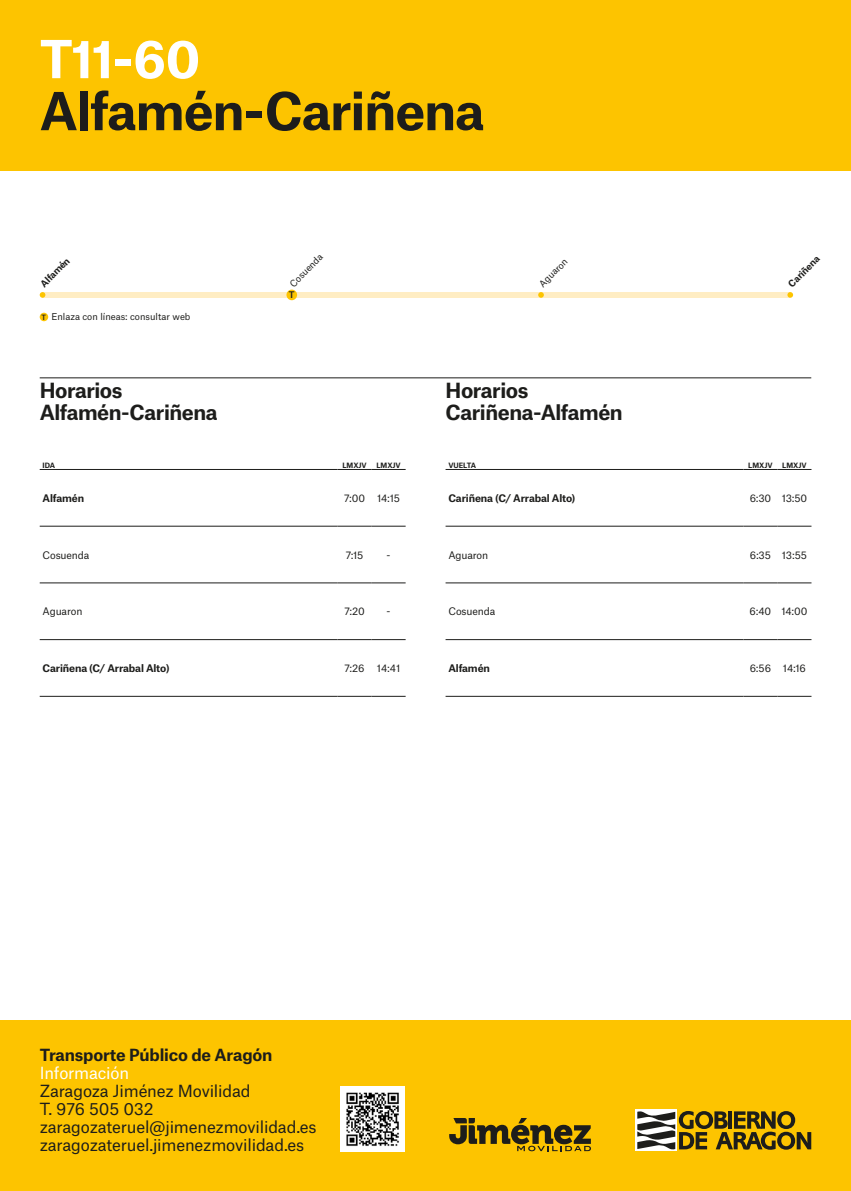
<style>
.page{position:relative;width:851px;height:1191px;background:#fff}
.page>*{position:absolute;margin:0;border:0;box-sizing:border-box;transform-origin:0 0}
.t1{font:700 50px "Atlas Grotesk";letter-spacing:-.02em;color:#1d1d1b}
.t2{font:700 50px "Atlas Grotesk";color:#fff}
.t3{font:700 20px/22px "Atlas Grotesk";letter-spacing:-.02em;color:#1d1d1b}
.t4{font:16px/18px "Atlas Grotesk";letter-spacing:-.01em;color:#1d1d1b}
.t5{font:700 16px "Atlas Grotesk";letter-spacing:-.015em;color:#1d1d1b}
.t6{font:16px "Atlas Grotesk";letter-spacing:-.01em;color:#fff}
.t7{font:10px "Atlas Grotesk";letter-spacing:-.01em;color:#1d1d1b}
.t8{font:700 10px "Atlas Grotesk";letter-spacing:-.01em;color:#1d1d1b}
.t9{font:9px "Atlas Grotesk";color:#1d1d1b}
.t10{font:700 9px "Atlas Grotesk";color:#1d1d1b}
.t11{font:500 8.8px "Atlas Grotesk";color:#1d1d1b}
.t12{font:700 7px "Atlas Grotesk";letter-spacing:-.01em;color:#1d1d1b}
.s1{font-weight:500;font-size:7px}
</style>
<div class="page">
<div style="left:0;top:0;width:850px;height:170px;background:#fdc400"></div>
<div style="left:0;top:1020px;width:850px;height:171px;background:#fdc400"></div>
<div style="left:43px;top:292px;width:747px;height:6px;background:#ffedc3"></div>
<svg style="left:40px;top:292px;width:5px;height:6px"></svg>
<svg style="left:538px;top:292px;width:5px;height:6px"></svg>
<svg style="left:787px;top:292px;width:6px;height:6px"></svg>
<div style="left:635px;top:1109px;width:42px;height:42px;background:#fff"></div>
<svg style="left:637px;top:1111px;width:174px;height:38px"></svg>
<hr style="left:40px;top:377px;width:771px;height:1px;background:#1d1d1b">
<img style="left:340px;top:1087px;width:65px;height:64px">
<hr style="left:40px;top:469px;width:297px;height:1px;background:#1d1d1b">
<hr style="left:337px;top:469px;width:34px;height:1px;background:#1d1d1b">
<hr style="left:371px;top:469px;width:34px;height:1px;background:#1d1d1b">
<hr style="left:40px;top:526px;width:297px;height:1px;background:#1d1d1b">
<hr style="left:337px;top:526px;width:34px;height:1px;background:#1d1d1b">
<hr style="left:371px;top:526px;width:34px;height:1px;background:#1d1d1b">
<hr style="left:40px;top:583px;width:297px;height:1px;background:#1d1d1b">
<hr style="left:337px;top:583px;width:34px;height:1px;background:#1d1d1b">
<hr style="left:371px;top:583px;width:34px;height:1px;background:#1d1d1b">
<hr style="left:40px;top:639px;width:297px;height:1px;background:#1d1d1b">
<hr style="left:337px;top:639px;width:34px;height:1px;background:#1d1d1b">
<hr style="left:371px;top:639px;width:34px;height:1px;background:#1d1d1b">
<hr style="left:40px;top:696px;width:297px;height:1px;background:#1d1d1b">
<hr style="left:337px;top:696px;width:34px;height:1px;background:#1d1d1b">
<hr style="left:371px;top:696px;width:34px;height:1px;background:#1d1d1b">
<hr style="left:445px;top:469px;width:298px;height:1px;background:#1d1d1b">
<hr style="left:743px;top:469px;width:34px;height:1px;background:#1d1d1b">
<hr style="left:777px;top:469px;width:34px;height:1px;background:#1d1d1b">
<hr style="left:445px;top:526px;width:298px;height:1px;background:#1d1d1b">
<hr style="left:743px;top:526px;width:34px;height:1px;background:#1d1d1b">
<hr style="left:777px;top:526px;width:34px;height:1px;background:#1d1d1b">
<hr style="left:445px;top:583px;width:298px;height:1px;background:#1d1d1b">
<hr style="left:743px;top:583px;width:34px;height:1px;background:#1d1d1b">
<hr style="left:777px;top:583px;width:34px;height:1px;background:#1d1d1b">
<hr style="left:445px;top:639px;width:298px;height:1px;background:#1d1d1b">
<hr style="left:743px;top:639px;width:34px;height:1px;background:#1d1d1b">
<hr style="left:777px;top:639px;width:34px;height:1px;background:#1d1d1b">
<hr style="left:445px;top:696px;width:298px;height:1px;background:#1d1d1b">
<hr style="left:743px;top:696px;width:34px;height:1px;background:#1d1d1b">
<hr style="left:777px;top:696px;width:34px;height:1px;background:#1d1d1b">
<div style="left:40px;top:313px;width:8px;height:8px;background:#fdc400;border-radius:50%"></div>
<div style="left:286px;top:289px;width:11px;height:11px;background:#fdc400;border-radius:50%"></div>
<svg style="left:449px;top:1118px;width:142px;height:33px"></svg>
<h1 class="t2" style="left:40px;top:18px;width:162px">T11-60</h1>
<h1 class="t1" style="left:40px;top:70px;width:446px">Alfamén-Cariñena</h1>
<p class="t10" style="left:37px;top:280px;width:38px;rotate:-45deg">Alfamén</p>
<p class="t9" style="left:286px;top:280px;width:43px;rotate:-45deg">Cosuenda</p>
<p class="t9" style="left:535px;top:280px;width:37px;rotate:-45deg">Aguaron</p>
<p class="t10" style="left:784px;top:280px;width:42px;rotate:-45deg">Cariñena</p>
<p class="t9" style="left:42px;top:310px;width:150px"><span class="s1">T</span> Enlaza con líneas: consultar web</p>
<p class="t11" style="left:289px;top:288px;width:7px">T</p>
<p class="t3" style="left:40px;top:377px;width:179px">Horarios<br>Alfamén-Cariñena</p>
<p class="t3" style="left:445px;top:377px;width:179px">Horarios<br>Cariñena-Alfamén</p>
<p class="t12" style="left:43px;top:459px;width:14px">IDA</p>
<p class="t12" style="left:342px;top:459px;width:26px">LMXJV</p>
<p class="t12" style="left:376px;top:459px;width:26px">LMXJV</p>
<p class="t8" style="left:43px;top:490px;width:43px">Alfamén</p>
<p class="t7" style="left:344px;top:490px;width:57px">7:00 14:15</p>
<p class="t12" style="left:448px;top:459px;width:29px">VUELTA</p>
<p class="t12" style="left:748px;top:459px;width:26px">LMXJV</p>
<p class="t12" style="left:782px;top:459px;width:26px">LMXJV</p>
<p class="t8" style="left:448px;top:490px;width:128px">Cariñena (C/ Arrabal Alto)</p>
<p class="t7" style="left:749px;top:490px;width:59px">6:30 13:50</p>
<p class="t7" style="left:43px;top:547px;width:48px">Cosuenda</p>
<p class="t7" style="left:345px;top:547px;width:19px">7:15</p>
<p class="t7" style="left:386px;top:547px;width:5px">-</p>
<p class="t7" style="left:448px;top:547px;width:41px">Aguaron</p>
<p class="t7" style="left:749px;top:547px;width:59px">6:35 13:55</p>
<p class="t7" style="left:43px;top:603px;width:41px">Aguaron</p>
<p class="t7" style="left:344px;top:603px;width:22px">7:20</p>
<p class="t7" style="left:386px;top:603px;width:5px">-</p>
<p class="t7" style="left:448px;top:603px;width:48px">Cosuenda</p>
<p class="t7" style="left:749px;top:603px;width:59px">6:40 14:00</p>
<p class="t8" style="left:43px;top:660px;width:128px">Cariñena (C/ Arrabal Alto)</p>
<p class="t7" style="left:344px;top:660px;width:57px">7:26 14:41</p>
<p class="t8" style="left:448px;top:660px;width:43px">Alfamén</p>
<p class="t7" style="left:749px;top:660px;width:58px">6:56 14:16</p>
<p class="t5" style="left:40px;top:1042px;width:234px">Transporte Público de Aragón</p>
<p class="t6" style="left:40px;top:1060px;width:91px">Información</p>
<p class="t4" style="left:40px;top:1080px;width:278px">Zaragoza Jiménez Movilidad<br>T. 976 505 032 zaragozateruel@jimenezmovilidad.es zaragozateruel.jimenezmovilidad.es</p>
</div>
